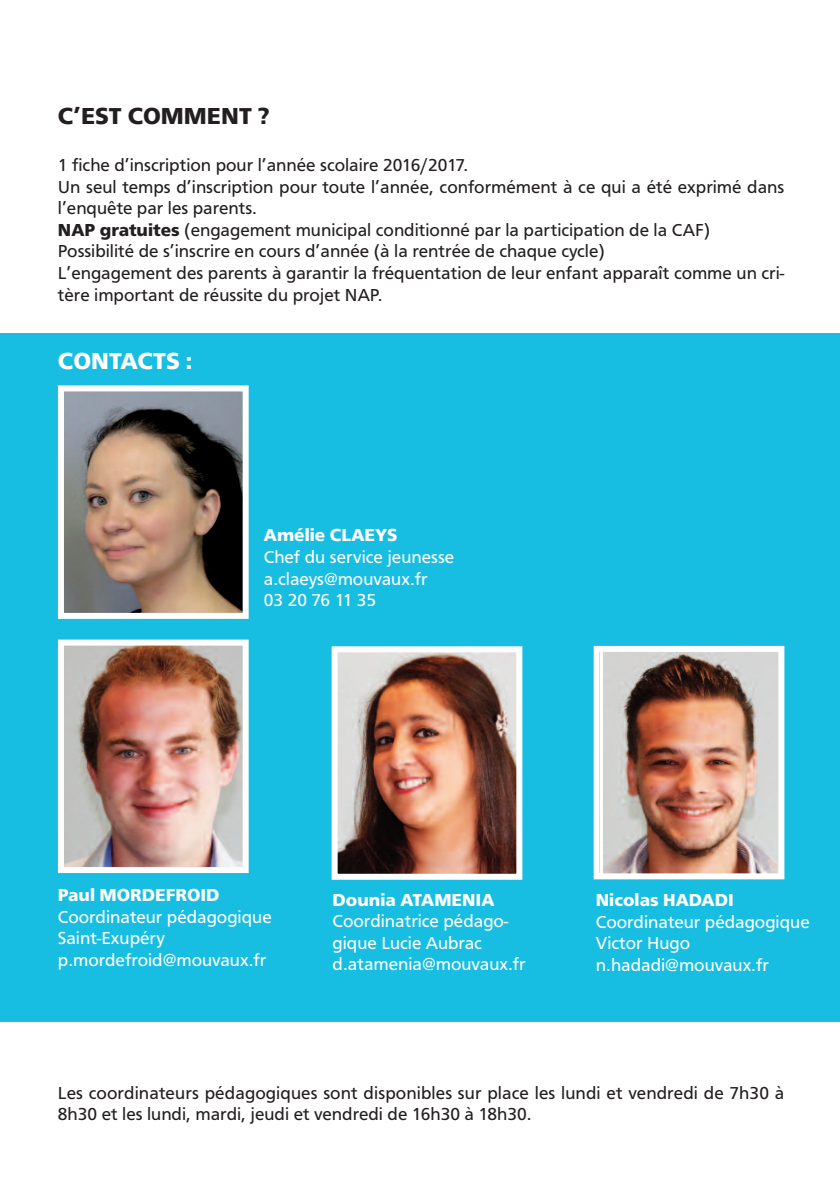
<style>
.page{position:relative;width:840px;height:1191px;background:#fff}
.page>*{position:absolute;margin:0;border:0;box-sizing:border-box;transform-origin:0 0}
.t1{font:700 24px "Frutus T";color:#231f20}
.t2{font:700 24px "Frutus T";color:#fff}
.t3{font:18px/21.6px "Frutus T";color:#231f20}
.t4{font:18px/21.6px "Frutus T";color:#fff}
.t5{font:700 18px "Frutus T";color:#fff}
.s1{font-weight:700}
</style>
<div class="page">
<div style="left:0;top:333px;width:839px;height:688px;background:#18bee1"></div>
<img style="left:65px;top:392px;width:176px;height:220px">
<div style="left:58px;top:385px;width:190px;height:234px;border:6px solid #fff"></div>
<img style="left:65px;top:646px;width:176px;height:220px">
<div style="left:58px;top:639px;width:190px;height:234px;border:6px solid #fff"></div>
<img style="left:338px;top:653px;width:177px;height:219px">
<div style="left:331px;top:646px;width:191px;height:233px;border:6px solid #fff"></div>
<img style="left:603px;top:653px;width:174px;height:219px">
<div style="left:593px;top:646px;width:191px;height:233px;border:6px solid #fff"></div>
<h1 class="t1" style="left:58px;top:102px;width:213px">C’EST COMMENT ?</h1>
<p class="t3" style="left:58px;top:154px;width:727px">1 fiche d’inscription pour l’année scolaire 2016/2017.<br>Un seul temps d’inscription pour toute l’année, conformément à ce qui a été exprimé dans l’enquête par les parents.<br><span class="s1">NAP gratuites</span> (engagement municipal conditionné par la participation de la CAF)<br>Possibilité de s’inscrire en cours d’année (à la rentrée de chaque cycle)<br>L’engagement des parents à garantir la fréquentation de leur enfant apparaît comme un cri&shy;tère important de réussite du projet NAP.</p>
<h1 class="t2" style="left:58px;top:347px;width:136px">CONTACTS :</h1>
<p class="t5" style="left:264px;top:525px;width:135px">Amélie CLAEYS</p>
<p class="t4" style="left:264px;top:546px;width:192px">Chef du service jeunesse a.claeys@mouvaux.fr<br>03 20 76 11 35</p>
<p class="t5" style="left:58px;top:884px;width:163px">Paul MORDEFROID</p>
<p class="t4" style="left:58px;top:905px;width:215px">Coordinateur pédagogique<br>Saint-Exupéry p.mordefroid@mouvaux.fr</p>
<p class="t5" style="left:332px;top:888px;width:163px">Dounia ATAMENIA</p>
<p class="t4" style="left:332px;top:910px;width:194px">Coordinatrice pédago&shy;gique Lucie Aubrac d.atamenia@mouvaux.fr</p>
<p class="t5" style="left:595px;top:889px;width:139px">Nicolas HADADI</p>
<p class="t4" style="left:595px;top:910px;width:215px">Coordinateur pédagogique<br>Victor Hugo n.hadadi@mouvaux.fr</p>
<p class="t3" style="left:58px;top:1081px;width:727px">Les coordinateurs pédagogiques sont disponibles sur place les lundi et vendredi de 7h30 à<br>8h30 et les lundi, mardi, jeudi et vendredi de 16h30 à 18h30.</p>
</div>
